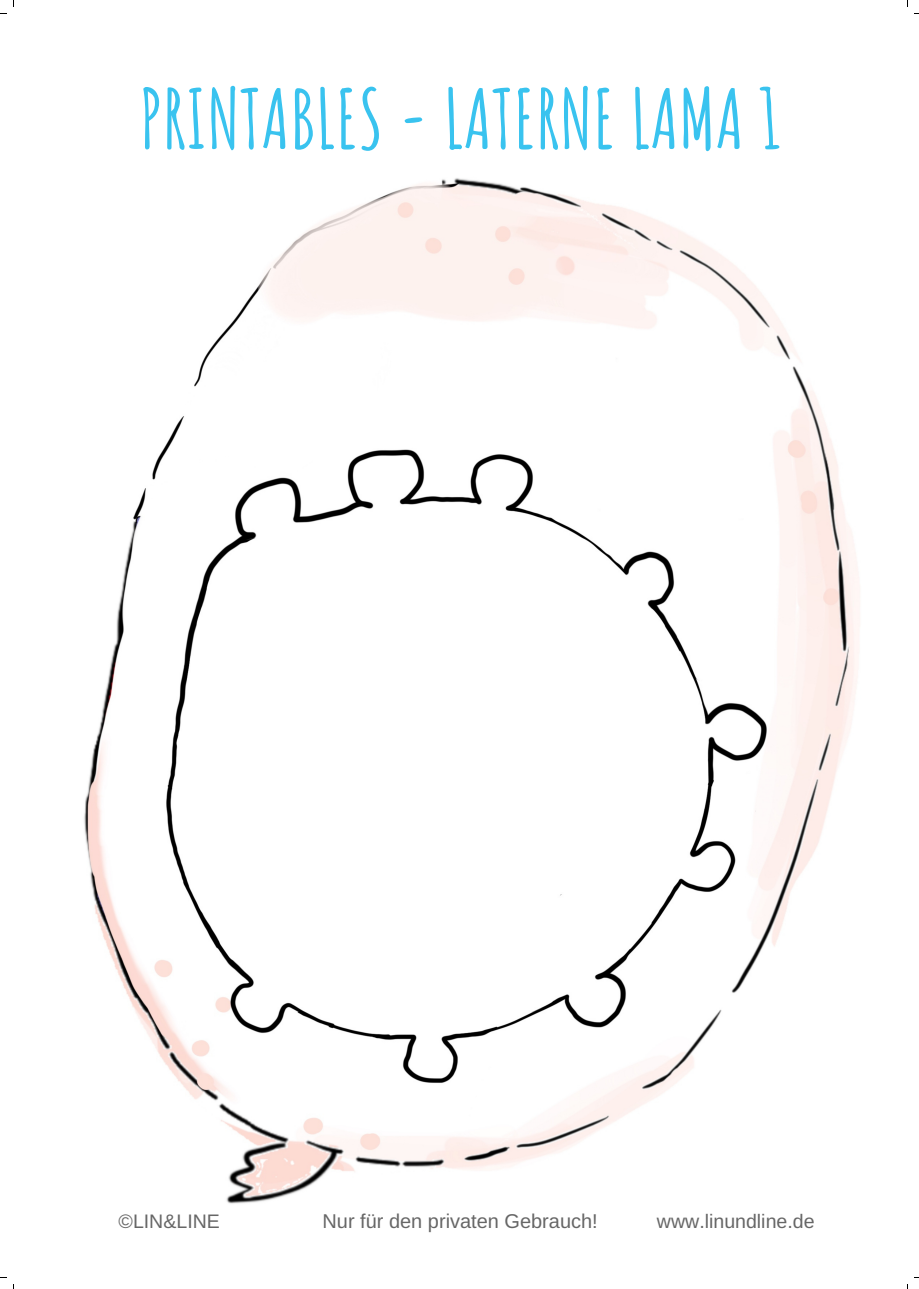
<style>
.page{position:relative;width:919px;height:1289px;background:#fff}
.page>*{position:absolute;margin:0;border:0;box-sizing:border-box;transform-origin:0 0}
.t1{font:700 81.07px "Amatic SC";color:#39c3ef}
.t2{font:19.95px "Arimo";color:#666}
.t3{font:19.58px "Arimo";color:#666}
</style>
<div class="page">
<img style="left:84px;top:178px;width:776px;height:1026px">
<h1 class="t1" style="left:139px;top:67px;width:643px">PRINTABLES - LATERNE LAMA 1</h1>
<p class="t3" style="left:119px;top:1210px;width:103px">©LIN&amp;LINE</p>
<p class="t2" style="left:322px;top:1210px;width:277px">Nur für den privaten Gebrauch!</p>
<p class="t3" style="left:656px;top:1209px;width:159px">www.linundline.de</p>
</div>
